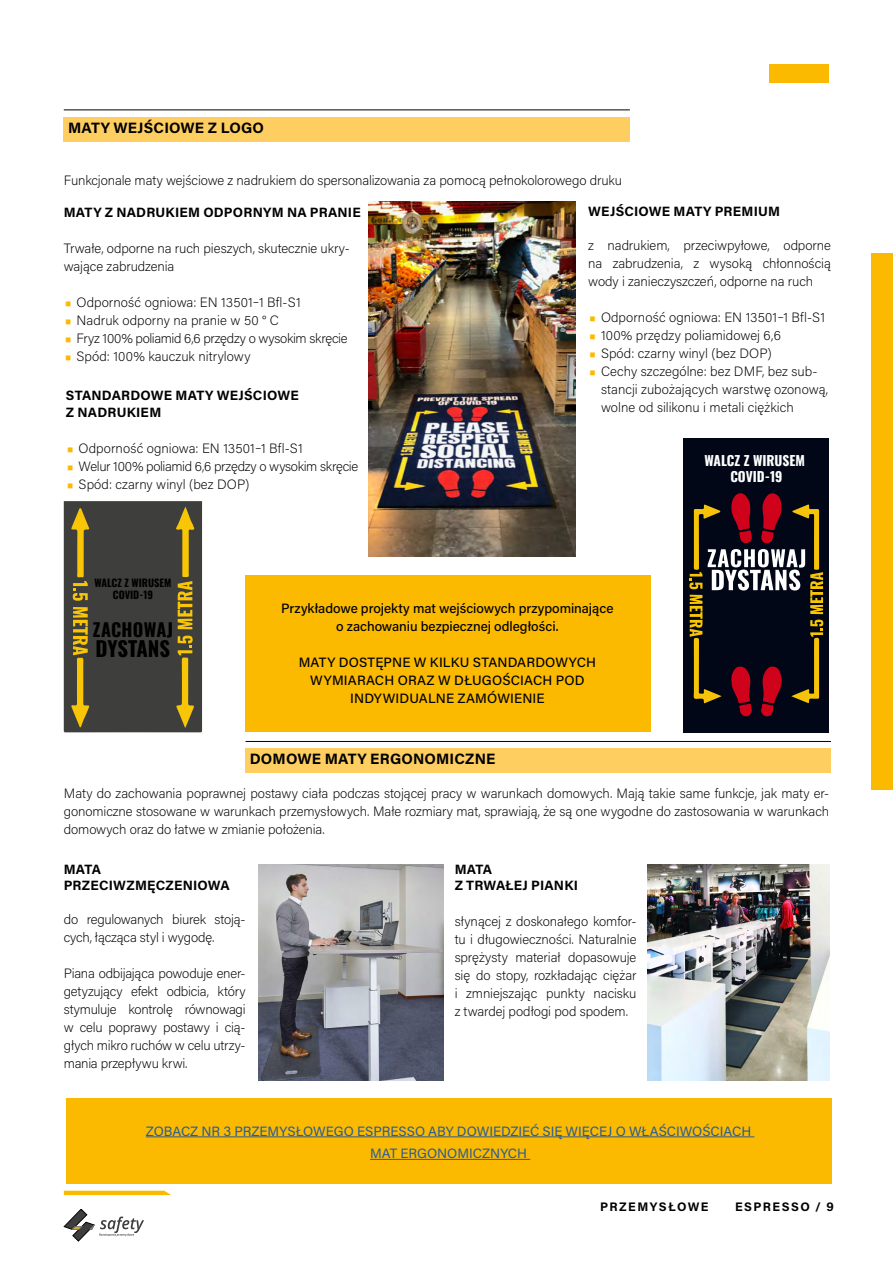
<style>
.page{position:relative;width:893px;height:1263px;background:#fff}
.page>*{position:absolute;margin:0;border:0;box-sizing:border-box;transform-origin:0 0}
.t1{font:700 20.7px "Oswald";letter-spacing:-.005em;color:#000}
.t2{font:700 18.15px "Oswald";letter-spacing:.015em;color:#000}
.t3{font:700 15px "Acumin Pro";letter-spacing:.01em;color:#000}
.t4{font:200 13.5px/18px "Acumin Pro";letter-spacing:-.005em;color:#000;text-align:justify}
.t5{font:500 13.5px/18px "Acumin Pro";letter-spacing:.005em;color:#000;text-align:center}
.t6{font:700 13.5px/16.2px "Acumin Pro";letter-spacing:.015em;color:#000}
.t7{font:200 13.5px "Acumin Pro";letter-spacing:-.025em;color:#000}
.t8{font:13.5px/22.5px "Acumin Pro";color:#275b9b;text-align:center}
.t9{font:700 13.5px/16.2px "Oswald";color:#fff;text-align:center}
.t10{font:700 12.3px "Acumin Pro";color:#000}
.t11{font:700 10.35px/12.5px "Oswald";color:#000;text-align:center}
.s1{font-weight:400;font-size:24px;color:#fbba00}
</style>
<div class="page">
<div style="left:872px;top:253px;width:21px;height:537px;background:#fbba00"></div>
<div style="left:770px;top:64px;width:59px;height:18px;background:#fbba00"></div>
<svg style="left:64px;top:1191px;width:107px;height:4px"></svg>
<svg style="left:64px;top:1209px;width:80px;height:32px"></svg>
<div style="left:246px;top:749px;width:585px;height:24px;background:#fece61"></div>
<hr style="left:246px;top:741px;width:585px;height:1px;background:#000">
<div style="left:64px;top:117px;width:566px;height:24px;background:#fece61"></div>
<hr style="left:64px;top:110px;width:566px;height:1px;background:#000">
<img style="left:368px;top:201px;width:208px;height:355px">
<div style="left:246px;top:575px;width:405px;height:156px;background:#fbba00"></div>
<svg style="left:64px;top:501px;width:138px;height:231px;background:#504b37"></svg>
<div style="left:684px;top:438px;width:145px;height:294px;background:#010717"></div>
<svg style="left:689px;top:493px;width:134px;height:223px"></svg>
<div style="left:66px;top:1098px;width:765px;height:85px;background:#fbba00"></div>
<hr style="left:146px;top:1136px;width:608px;height:1px;background:#275b9b">
<hr style="left:370px;top:1159px;width:160px;height:1px;background:#275b9b">
<img style="left:258px;top:864px;width:185px;height:217px">
<img style="left:647px;top:864px;width:182px;height:217px">
<p class="t3" style="left:68px;top:117px;width:198px">MATY WEJŚCIOWE Z LOGO</p>
<p class="t4" style="left:64px;top:171px;width:560px">Funkcjonale maty wejściowe z nadrukiem do spersonalizowania za pomocą pełnokolorowego druku</p>
<p class="t6" style="left:64px;top:203px;width:298px">MATY Z NADRUKIEM ODPORNYM NA PRANIE</p>
<p class="t4" style="left:64px;top:238px;width:288px">Trwałe, odporne na ruch pieszych, skutecznie ukry&shy;wające zabrudzenia</p>
<p class="t4" style="left:64px;top:292px;width:238px"><span class="s1">•</span> Odporność ogniowa: EN 13501‒1 Bfl-S1</p>
<p class="t4" style="left:64px;top:310px;width:217px"><span class="s1">•</span> Nadruk odporny na pranie w 50 ° C</p>
<p class="t7" style="left:64px;top:329px;width:285px"><span class="s1">•</span> Fryz 100% poliamid 6,6 przędzy o wysokim skręcie</p>
<p class="t4" style="left:64px;top:346px;width:188px"><span class="s1">•</span> Spód: 100% kauczuk nitrylowy</p>
<p class="t6" style="left:588px;top:203px;width:193px">WEJŚCIOWE MATY PREMIUM</p>
<p class="t4" style="left:588px;top:236px;width:244px">z nadrukiem, przeciwpyłowe, odporne na zabrudzenia, z wysoką chłonnością wody i zanieczyszczeń, odporne na ruch</p>
<p class="t4" style="left:588px;top:308px;width:238px"><span class="s1">•</span> Odporność ogniowa: EN 13501‒1 Bfl-S1</p>
<p class="t4" style="left:588px;top:326px;width:194px"><span class="s1">•</span> 100% przędzy poliamidowej 6,6</p>
<p class="t4" style="left:588px;top:344px;width:185px"><span class="s1">•</span> Spód: czarny winyl (bez DOP)</p>
<p class="t4" style="left:601px;top:362px;width:229px;text-align:left;text-indent:-13px"><span class="s1">•</span> Cechy szczególne: bez DMF, bez sub&shy;stancji zubożających warstwę ozonową, wolne od silikonu i metali ciężkich</p>
<p class="t6" style="left:66px;top:387px;width:234px">STANDARDOWE MATY WEJŚCIOWE<br>Z NADRUKIEM</p>
<p class="t4" style="left:66px;top:438px;width:238px"><span class="s1">•</span> Odporność ogniowa: EN 13501‒1 Bfl-S1</p>
<p class="t7" style="left:66px;top:457px;width:294px"><span class="s1">•</span> Welur 100% poliamid 6,6 przędzy o wysokim skręcie</p>
<p class="t4" style="left:66px;top:474px;width:185px"><span class="s1">•</span> Spód: czarny winyl (bez DOP)</p>
<p class="t9" style="left:704px;top:453px;width:102px">WALCZ Z WIRUSEM<br>COVID-19</p>
<p class="t11" style="left:94px;top:577px;width:79px">WALCZ Z WIRUSEM<br>COVID-19</p>
<h2 class="t2" style="left:93px;top:621px;width:82px">ZACHOWAJ</h2>
<h1 class="t1" style="left:96px;top:638px;width:76px">DYSTANS</h1>
<p class="t5" style="left:281px;top:599px;width:334px">Przykładowe projekty mat wejściowych przypominające o zachowaniu bezpiecznej odległości.</p>
<p class="t5" style="left:299px;top:653px;width:299px">MATY DOSTĘPNE W KILKU STANDARDOWYCH<br>WYMIARACH ORAZ W DŁUGOŚCIACH POD<br>INDYWIDUALNE ZAMÓWIENIE</p>
<p class="t3" style="left:250px;top:748px;width:247px">DOMOWE MATY ERGONOMICZNE</p>
<p class="t4" style="left:64px;top:783px;width:767px">Maty do zachowania poprawnej postawy ciała podczas stojącej pracy w warunkach domowych. Mają takie same funkcje, jak maty er&shy;gonomiczne stosowane w warunkach przemysłowych. Małe rozmiary mat, sprawiają, że są one wygodne do zastosowania w warunkach domowych oraz do łatwe w zmianie położenia.</p>
<p class="t6" style="left:64px;top:861px;width:168px">MATA<br>PRZECIWZMĘCZENIOWA</p>
<p class="t4" style="left:64px;top:910px;width:183px">do regulowanych biurek stoją&shy;cych, łącząca styl i wygodę.</p>
<p class="t4" style="left:64px;top:964px;width:183px">Piana odbijająca powoduje ener&shy;getyzujący efekt odbicia, który stymuluje kontrolę równowagi w celu poprawy postawy i cią&shy;głych mikro ruchów w celu utrzy&shy;mania przepływu krwi.</p>
<p class="t6" style="left:455px;top:860px;width:125px">MATA<br>Z TRWAŁEJ PIANKI</p>
<p class="t4" style="left:455px;top:912px;width:183px">słynącej z doskonałego komfor&shy;tu i długowieczności. Naturalnie sprężysty materiał dopasowuje się do stopy, rozkładając ciężar i zmniejszając punkty nacisku z twardej podłogi pod spodem.</p>
<p class="t8" style="left:146px;top:1119px;width:607px">ZOBACZ NR 3 PRZEMYSŁOWEGO ESPRESSO ABY DOWIEDZIEĆ SIĘ WIĘCEJ O WŁAŚCIWOŚCIACH<br>MAT ERGONOMICZNYCH</p>
<p class="t10" style="left:600px;top:1197px;width:20px">PRZEMYS</p>
<p class="t10" style="left:668px;top:1197px;width:20px">ŁOWE</p>
<p class="t10" style="left:735px;top:1197px;width:20px">ESPRESSO</p>
<p class="t10" style="left:815px;top:1197px;width:20px">/ 9</p>
</div>
